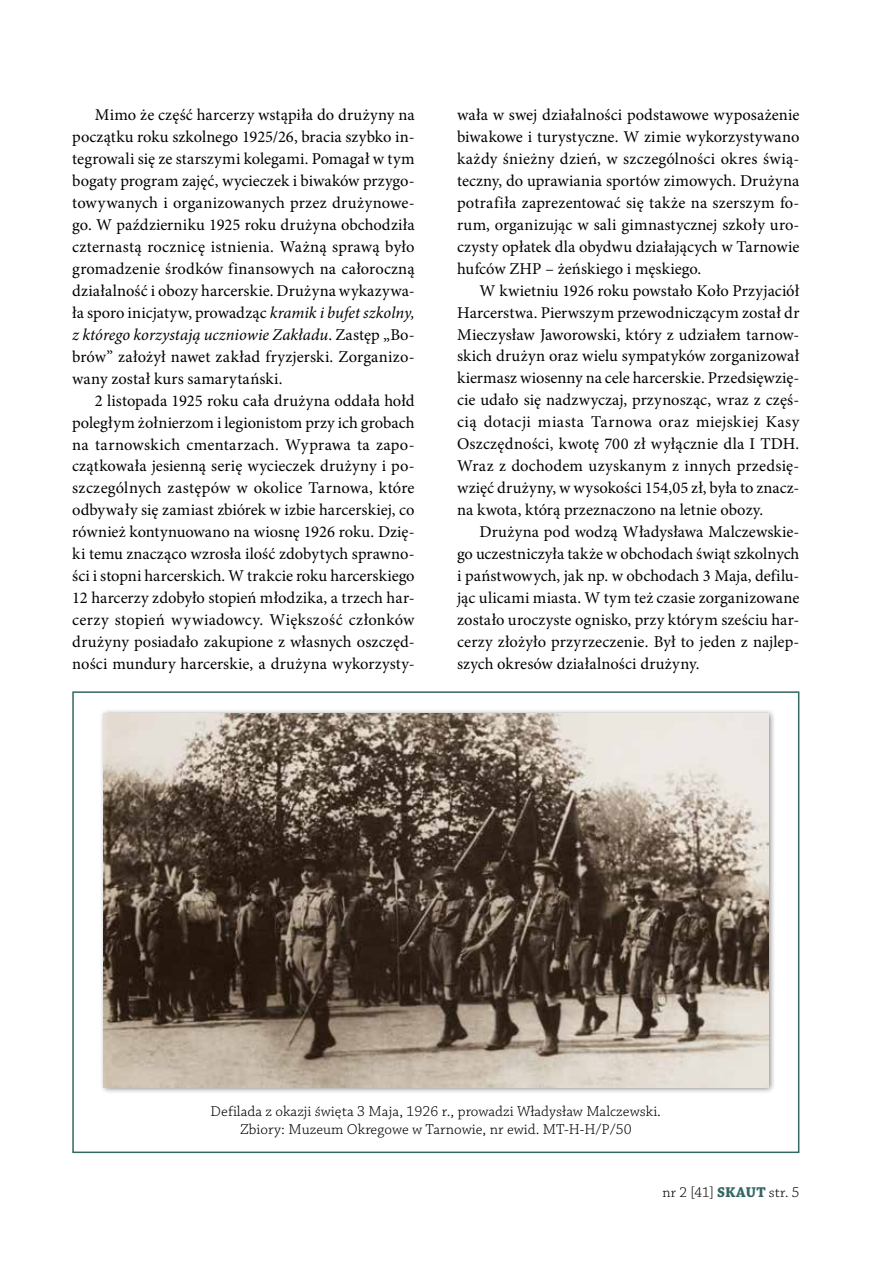
<style>
.page{position:relative;width:893px;height:1263px;background:#fff}
.page>*{position:absolute;margin:0;border:0;box-sizing:border-box;transform-origin:0 0}
.t1{font:16.5px/22px "Minion Pro";letter-spacing:.005em;color:#000;text-align:justify}
.t2{font:15px/18px "Chaparral Pro Light Capt";color:#000;text-align:center}
.t3{font:300 15px "Chaparral Pro";letter-spacing:.01em;color:#000}
.s1{font-style:italic}
.s2{font-weight:700;color:#336762}
</style>
<div class="page">
<div style="left:72px;top:691px;width:727px;height:462px;border:2px solid #336762"></div>
<div style="left:99px;top:708px;width:677px;height:386px;background:#000;opacity:.5"></div>
<img style="left:104px;top:713px;width:664px;height:374px">
<p class="t1" style="left:72px;top:104px;width:344px;text-indent:22px">Mimo że część harcerzy wstąpiła do drużyny na początku roku szkolnego 1925/26, bracia szybko in&shy;tegrowali się ze starszymi kolegami. Pomagał w tym bogaty program zajęć, wycieczek i biwaków przygo&shy;towywanych i organizowanych przez drużynowe&shy;go. W październiku 1925 roku drużyna obchodziła czternastą rocznicę istnienia. Ważną sprawą było gromadzenie środków finansowych na całoroczną działalność i obozy harcerskie. Drużyna wykazywa&shy;ła sporo inicjatyw, prowadząc <span class="s1">kramik i bufet szkolny, z którego korzystają uczniowie Zakładu</span>. Zastęp „Bo&shy;brów” założył nawet zakład fryzjerski. Zorganizo&shy;wany został kurs samarytański.</p>
<p class="t1" style="left:72px;top:389px;width:344px;text-indent:22px">2 listopada 1925 roku cała drużyna oddała hołd poległym żołnierzom i legionistom przy ich grobach na tarnowskich cmentarzach. Wyprawa ta zapo&shy;czątkowała jesienną serię wycieczek drużyny i po&shy;szczególnych zastępów w okolice Tarnowa, które odbywały się zamiast zbiórek w izbie harcerskiej, co również kontynuowano na wiosnę 1926 roku. Dzię&shy;ki temu znacząco wzrosła ilość zdobytych sprawno&shy;ści i stopni harcerskich. W trakcie roku harcerskiego 12 harcerzy zdobyło stopień młodzika, a trzech har&shy;cerzy stopień wywiadowcy. Większość członków drużyny posiadało zakupione z własnych oszczęd&shy;ności mundury harcerskie, a drużyna wykorzysty-</p>
<p class="t1" style="left:457px;top:103px;width:344px">wała w swej działalności podstawowe wyposażenie biwakowe i turystyczne. W zimie wykorzystywano każdy śnieżny dzień, w szczególności okres świą&shy;teczny, do uprawiania sportów zimowych. Drużyna potrafiła zaprezentować się także na szerszym fo&shy;rum, organizując w sali gimnastycznej szkoły uro&shy;czysty opłatek dla obydwu działających w Tarnowie hufców ZHP – żeńskiego i męskiego.</p>
<p class="t1" style="left:457px;top:279px;width:344px;text-indent:22px">W kwietniu 1926 roku powstało Koło Przyjaciół Harcerstwa. Pierwszym przewodniczącym został dr Mieczysław Jaworowski, który z udziałem tarnow&shy;skich drużyn oraz wielu sympatyków zorganizował kiermasz wiosenny na cele harcerskie. Przedsięwzię&shy;cie udało się nadzwyczaj, przynosząc, wraz z częś&shy;cią dotacji miasta Tarnowa oraz miejskiej Kasy Oszczędności, kwotę 700 zł wyłącznie dla I TDH.<br>Wraz z dochodem uzyskanym z innych przedsię&shy;wzięć drużyny, w wysokości 154,05 zł, była to znacz&shy;na kwota, którą przeznaczono na letnie obozy.</p>
<p class="t1" style="left:457px;top:521px;width:344px;text-indent:22px">Drużyna pod wodzą Władysława Malczewskie&shy;go uczestniczyła także w obchodach świąt szkolnych i państwowych, jak np. w obchodach 3 Maja, defilu&shy;jąc ulicami miasta. W tym też czasie zorganizowane zostało uroczyste ognisko, przy którym sześciu har&shy;cerzy złożyło przyrzeczenie. Był to jeden z najlep&shy;szych okresów działalności drużyny.</p>
<p class="t2" style="left:211px;top:1102px;width:452px">Defilada z okazji święta 3 Maja, 1926 r., prowadzi Władysław Malczewski.<br>Zbiory: Muzeum Okregowe w Tarnowie, nr ewid. MT-H-H/P/50</p>
<p class="t3" style="left:662px;top:1184px;width:138px">nr 2 [41] <span class="s2">SKAUT</span> str. 5</p>
</div>
